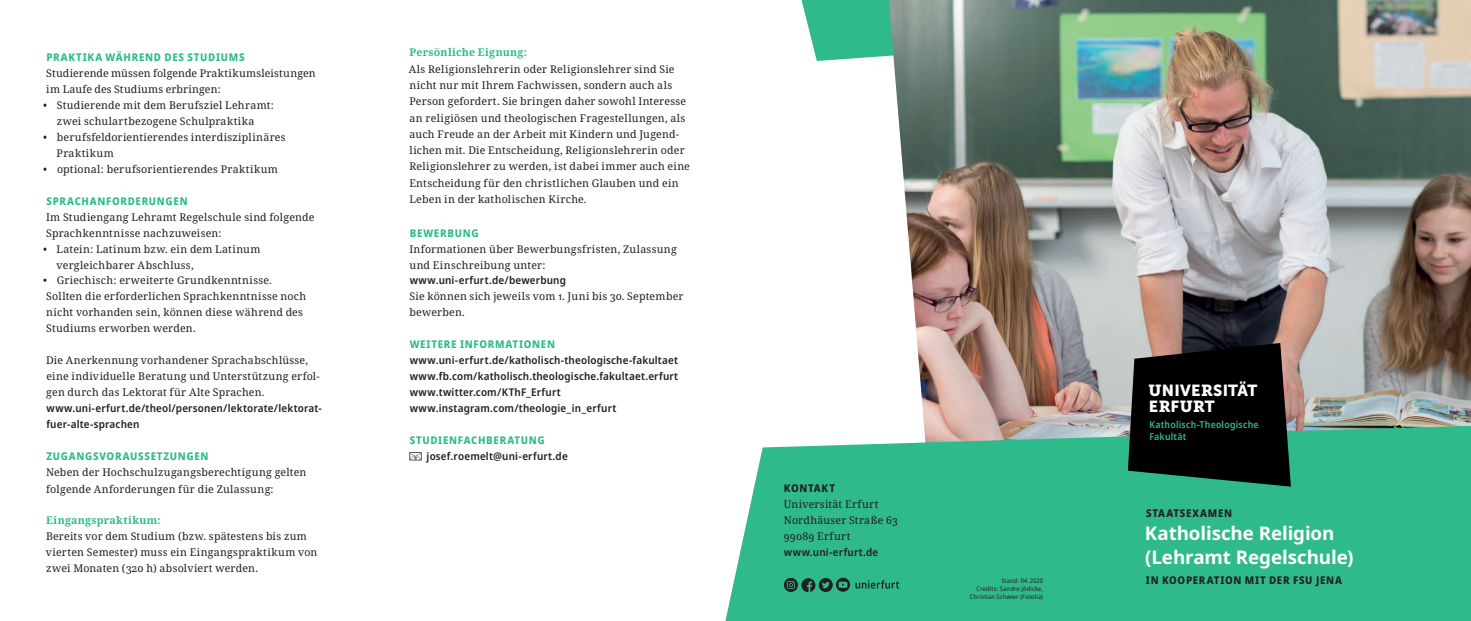
<style>
.page{position:relative;width:1471px;height:621px;background:#fff}
.page>*{position:absolute;margin:0;border:0;box-sizing:border-box;transform-origin:0 0}
.Titel_U1_M{font:700 18.75px "Noto Sans";letter-spacing:-.005em;color:#fff}
.t1{font:16px/16px "Museo Sans 900";letter-spacing:.015em;color:#fff}
.Fließtext{font:10.62px/16px "Noto Serif";letter-spacing:.02em;color:#231f20}
.Fließtext-2{font:600 semi-condensed 10.62px/16px "Noto Sans";letter-spacing:.015em;color:#231f20}
.Aufzählung{font:10.62px/16px "Noto Serif";letter-spacing:.015em;color:#231f20}
.Headline_FAK_KathThe{font:800 semi-condensed 10.62px "Noto Sans";letter-spacing:.065em;color:#2fba8c}
.Headline_100__K{font:800 semi-condensed 10.62px "Noto Sans";letter-spacing:.065em;color:#231f20}
.t2{font:600 semi-condensed 9.62px "Noto Sans";letter-spacing:.02em;color:#2fba8c}
.Marginalie_Bildunter{font:semi-condensed 6.25px/7.8px "Noto Sans";letter-spacing:.03em;color:#231f20;text-align:right}
.s1{font-weight:700;color:#2fba8c}
.s2{font-family:"Museo Slab 900"}
</style>
<div class="page">
<svg style="left:801px;top:0;width:87px;height:61px;background:#49c29a"></svg>
<svg style="left:409px;top:452px;width:12px;height:8px"></svg>
<img style="left:888px;top:0;width:582px;height:425px">
<svg style="left:725px;top:425px;width:745px;height:195px;background:#3ebd93"></svg>
<svg style="left:1127px;top:342px;width:163px;height:144px;background:#121815"></svg>
<svg style="left:784px;top:577px;width:115px;height:14px;background:#2a8164"></svg>
<p class="Headline_FAK_KathThe" style="left:46px;top:49px;width:200px">PRAKTIKA WÄHREND DES STUDIUMS</p>
<p class="Fließtext" style="left:46px;top:65px;width:271px">Studierende müssen folgende Praktikumsleistungen im Laufe des Studiums erbringen:</p>
<p class="Fließtext" style="left:43px;top:97px;width:232px;text-align:center">• Studierende mit dem Berufsziel Lehramt: zwei schulartbezogene Schulpraktika</p>
<p class="Fließtext" style="left:57px;top:129px;width:230px;text-indent:-13px">• berufsfeldorientierendes interdisziplinäres<br>Praktikum</p>
<p class="Fließtext" style="left:43px;top:161px;width:236px">• optional: berufsorientierendes Praktikum</p>
<p class="Headline_FAK_KathThe" style="left:47px;top:193px;width:143px">SPRACHANFORDERUNGEN</p>
<p class="Aufzählung" style="left:46px;top:209px;width:270px">Im Studiengang Lehramt Regelschule sind folgende<br>Sprachkenntnisse nachzuweisen:</p>
<p class="Fließtext" style="left:57px;top:241px;width:205px;text-indent:-13px">• Latein: Latinum bzw. ein dem Latinum vergleichbarer Abschluss,</p>
<p class="Fließtext" style="left:43px;top:273px;width:230px">• Griechisch: erweiterte Grundkenntnisse.</p>
<p class="Fließtext" style="left:46px;top:289px;width:261px">Sollten die erforderlichen Sprachkenntnisse noch nicht vorhanden sein, können diese während des<br>Studiums erworben werden.</p>
<p class="Fließtext" style="left:46px;top:352px;width:275px">Die Anerkennung vorhandener Sprachabschlüsse, eine individuelle Beratung und Unterstützung erfol&shy;gen durch das Lektorat für Alte Sprachen.</p>
<p class="Fließtext-2" style="left:46px;top:400px;width:277px">www.uni-erfurt.de/theol/personen/lektorate/lektorat&shy;fuer-alte-sprachen</p>
<p class="Headline_FAK_KathThe" style="left:46px;top:448px;width:164px">ZUGANGSVORAUSSETZUNGEN</p>
<p class="Fließtext" style="left:46px;top:464px;width:262px">Neben der Hochschulzugangsberechtigung gelten folgende Anforderungen für die Zulassung:</p>
<p class="Fließtext" style="left:46px;top:512px;width:273px"><span class="s1">Eingangspraktikum:<br></span>Bereits vor dem Studium (bzw. spätestens bis zum vierten Semester) muss ein Eingangspraktikum von zwei Monaten (320 h) absolviert werden.</p>
<p class="Fließtext" style="left:409px;top:45px;width:283px"><span class="s1">Persönliche Eignung:<br></span>Als Religionslehrerin oder Religionslehrer sind Sie nicht nur mit Ihrem Fachwissen, sondern auch als Person gefordert. Sie bringen daher sowohl Interesse an religiösen und theologischen Fragestellungen, als auch Freude an der Arbeit mit Kindern und Jugend&shy;lichen mit. Die Entscheidung, Religionslehrerin oder Religionslehrer zu werden, ist dabei immer auch eine Entscheidung für den christlichen Glauben und ein Leben in der katholischen Kirche.</p>
<p class="Headline_FAK_KathThe" style="left:410px;top:225px;width:70px">BEWERBUNG</p>
<p class="Fließtext" style="left:409px;top:241px;width:269px">Informationen über Bewerbungsfristen, Zulassung und Einschreibung unter:</p>
<p class="Fließtext-2" style="left:410px;top:272px;width:158px">www.uni-erfurt.de/bewerbung</p>
<p class="Aufzählung" style="left:409px;top:289px;width:275px">Sie können sich jeweils vom 1. Juni bis 30. September bewerben.</p>
<p class="Headline_FAK_KathThe" style="left:410px;top:336px;width:147px">WEITERE INFORMATIONEN</p>
<p class="Fließtext-2" style="left:410px;top:352px;width:270px">www.uni-erfurt.de/katholisch-theologische-fakultaet</p>
<p class="Fließtext-2" style="left:410px;top:368px;width:270px">www.fb.com/katholisch.theologische.fakultaet.erfurt</p>
<p class="Fließtext-2" style="left:410px;top:384px;width:152px">www.twitter.com/KThF_Erfurt</p>
<p class="Fließtext-2" style="left:410px;top:400px;width:208px">www.instagram.com/theologie_in_erfurt</p>
<p class="Headline_FAK_KathThe" style="left:410px;top:432px;width:136px">STUDIENFACHBERATUNG</p>
<p class="Fließtext-2" style="left:427px;top:448px;width:143px">josef.roemelt@uni-erfurt.de</p>
<p class="Headline_100__K" style="left:784px;top:480px;width:53px">KONTAKT</p>
<p class="Fließtext" style="left:784px;top:496px;width:96px">Universität Erfurt</p>
<p class="Fließtext" style="left:784px;top:512px;width:115px">Nordhäuser Straße 63</p>
<p class="Fließtext" style="left:784px;top:528px;width:68px">99089 Erfurt</p>
<p class="Fließtext-2" style="left:784px;top:543px;width:96px">www.uni-erfurt.de</p>
<p class="Marginalie_Bildunter" style="left:976px;top:576px;width:68px">Stand: 04.2020<br>Credits: Sandro Jödicke,</p>
<p class="Marginalie_Bildunter" style="left:969px;top:592px;width:75px">Christian Schwier (Fotolia)</p>
<p class="t1" style="left:1148px;top:382px;width:110px"><span class="s2">U</span>NIVE<span class="s2">R</span>SITÄT<br>E<span class="s2">R</span>F<span class="s2">UR</span>T</p>
<p class="t2" style="left:1149px;top:417px;width:111px">Katholisch-Theologische</p>
<p class="t2" style="left:1149px;top:429px;width:38px">Fakultät</p>
<p class="Headline_100__K" style="left:1146px;top:504px;width:88px">STAATSEXAMEN</p>
<p class="Titel_U1_M" style="left:1145px;top:519px;width:191px">Katholische Religion</p>
<p class="Titel_U1_M" style="left:1145px;top:543px;width:210px">(Lehramt Regelschule)</p>
<p class="Headline_100__K" style="left:1146px;top:572px;width:197px">IN KOOPERATION MIT DER FSU JENA</p>
</div>
